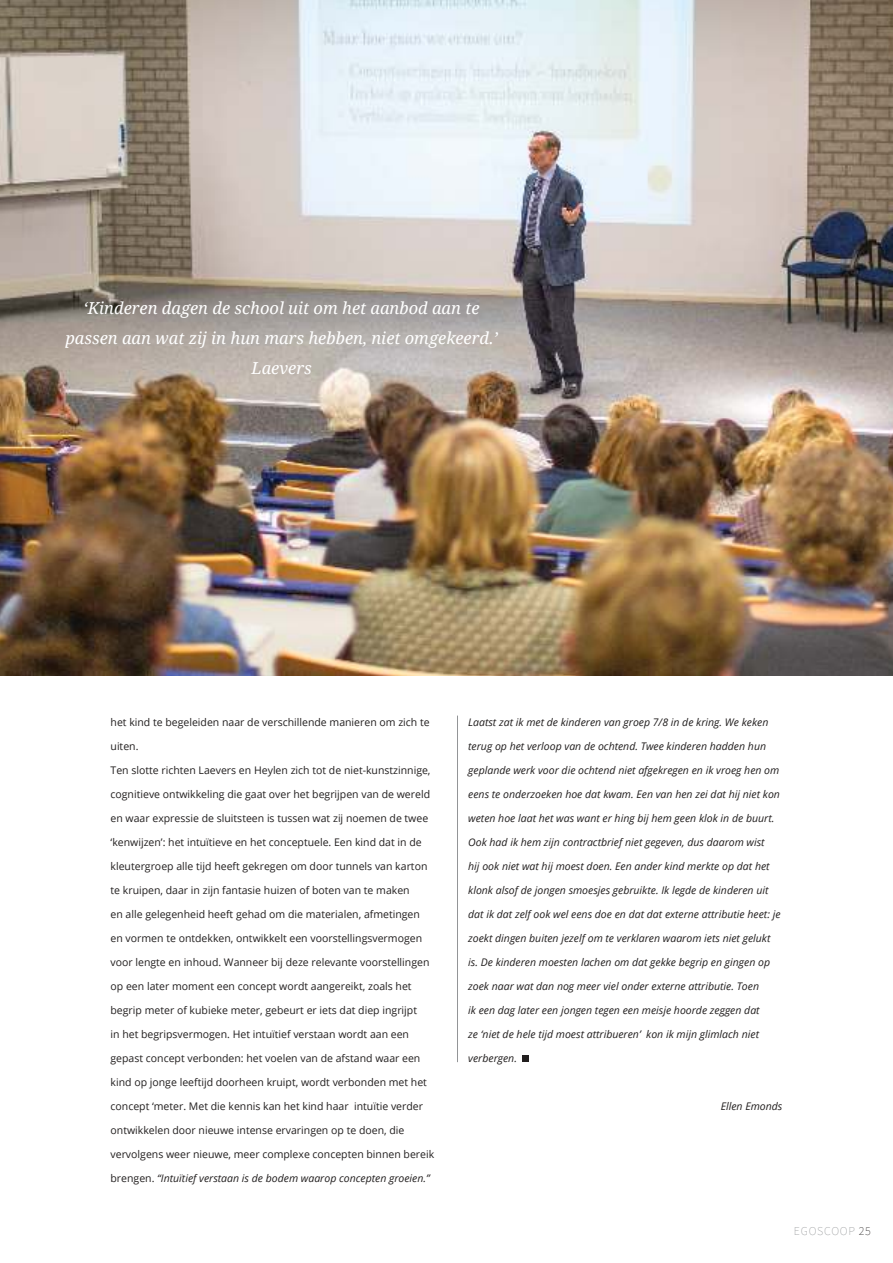
<style>
.page{position:relative;width:893px;height:1263px;background:#fff}
.page>*{position:absolute;margin:0;border:0;box-sizing:border-box;transform-origin:0 0}
.t1{font:italic 16.5px/30px "Droid Serif";color:#fff;text-align:center}
.t2{font:200 12px "Source Sans Pro";letter-spacing:.06em;color:#939597}
.t3{font:10.5px "Open Sans";color:#221f1f}
.t4{font:italic 10.5px "Open Sans";color:#221f1f}
.s1{font-style:normal}
.s2{color:#221f1f}
</style>
<div class="page">
<img style="left:0;top:0;width:893px;height:675px">
<div style="left:522px;top:1055px;width:7px;height:7px;background:#221f1f"></div>
<hr style="left:457px;top:715px;width:1px;height:347px;background:#939597">
<h1 class="t1" style="left:65px;top:294px;width:434px">‘Kinderen dagen de school uit om het aanbod aan te passen aan wat zij in hun mars hebben, niet omgekeerd.’<br>Laevers</h1>
<p class="t3" style="left:111px;top:715px;width:321px">het kind te begeleiden naar de verschillende manieren om zich te</p>
<p class="t3" style="left:111px;top:739px;width:29px">uiten.</p>
<p class="t3" style="left:111px;top:763px;width:321px">Ten slotte richten Laevers en Heylen zich tot de niet-kunstzinnige,</p>
<p class="t3" style="left:111px;top:787px;width:321px">cognitieve ontwikkeling die gaat over het begrijpen van de wereld</p>
<p class="t3" style="left:111px;top:811px;width:319px">en waar expressie de sluitsteen is tussen wat zij noemen de twee</p>
<p class="t3" style="left:111px;top:835px;width:313px">‘kenwijzen’: het intuïtieve en het conceptuele. Een kind dat in de</p>
<p class="t3" style="left:111px;top:859px;width:318px">kleutergroep alle tijd heeft gekregen om door tunnels van karton</p>
<p class="t3" style="left:111px;top:883px;width:301px">te kruipen, daar in zijn fantasie huizen of boten van te maken</p>
<p class="t3" style="left:111px;top:907px;width:311px">en alle gelegenheid heeft gehad om die materialen, afmetingen</p>
<p class="t3" style="left:111px;top:931px;width:313px">en vormen te ontdekken, ontwikkelt een voorstellingsvermogen</p>
<p class="t3" style="left:111px;top:955px;width:320px">voor lengte en inhoud. Wanneer bij deze relevante voorstellingen</p>
<p class="t3" style="left:111px;top:979px;width:303px">op een later moment een concept wordt aangereikt, zoals het</p>
<p class="t3" style="left:111px;top:1003px;width:308px">begrip meter of kubieke meter, gebeurt er iets dat diep ingrijpt</p>
<p class="t3" style="left:111px;top:1027px;width:300px">in het begripsvermogen. Het intuïtief verstaan wordt aan een</p>
<p class="t3" style="left:111px;top:1051px;width:311px">gepast concept verbonden: het voelen van de afstand waar een</p>
<p class="t3" style="left:111px;top:1075px;width:318px">kind op jonge leeftijd doorheen kruipt, wordt verbonden met het</p>
<p class="t3" style="left:111px;top:1099px;width:314px">concept ‘meter. Met die kennis kan het kind haar intuïtie verder</p>
<p class="t3" style="left:111px;top:1123px;width:295px">ontwikkelen door nieuwe intense ervaringen op te doen, die</p>
<p class="t3" style="left:111px;top:1147px;width:325px">vervolgens weer nieuwe, meer complexe concepten binnen bereik</p>
<p class="t4" style="left:111px;top:1174px;width:321px"><span class="s1">brengen.</span> “Intuïtief verstaan is de bodem waarop concepten groeien.”</p>
<p class="t4" style="left:468px;top:718px;width:302px">Laatst zat ik met de kinderen van groep 7/8 in de kring. We keken</p>
<p class="t4" style="left:468px;top:742px;width:299px">terug op het verloop van de ochtend. Twee kinderen hadden hun</p>
<p class="t4" style="left:468px;top:766px;width:313px">geplande werk voor die ochtend niet afgekregen en ik vroeg hen om</p>
<p class="t4" style="left:468px;top:790px;width:313px">eens te onderzoeken hoe dat kwam. Een van hen zei dat hij niet kon</p>
<p class="t4" style="left:468px;top:814px;width:308px">weten hoe laat het was want er hing bij hem geen klok in de buurt.</p>
<p class="t4" style="left:468px;top:838px;width:298px">Ook had ik hem zijn contractbrief niet gegeven, dus daarom wist</p>
<p class="t4" style="left:468px;top:862px;width:303px">hij ook niet wat hij moest doen. Een ander kind merkte op dat het</p>
<p class="t4" style="left:468px;top:886px;width:302px">klonk alsof de jongen smoesjes gebruikte. Ik legde de kinderen uit</p>
<p class="t4" style="left:468px;top:910px;width:314px">dat ik dat zelf ook wel eens doe en dat dat externe attributie heet: je</p>
<p class="t4" style="left:468px;top:934px;width:304px">zoekt dingen buiten jezelf om te verklaren waarom iets niet gelukt</p>
<p class="t4" style="left:468px;top:958px;width:303px">is. De kinderen moesten lachen om dat gekke begrip en gingen op</p>
<p class="t4" style="left:468px;top:982px;width:292px">zoek naar wat dan nog meer viel onder externe attributie. Toen</p>
<p class="t4" style="left:468px;top:1006px;width:293px">ik een dag later een jongen tegen een meisje hoorde zeggen dat</p>
<p class="t4" style="left:468px;top:1030px;width:292px">ze ‘niet de hele tijd moest attribueren’ kon ik mijn glimlach niet</p>
<p class="t4" style="left:468px;top:1054px;width:50px">verbergen.</p>
<p class="t4" style="left:721px;top:1102px;width:63px">Ellen Emonds</p>
<p class="t2" style="left:794px;top:1224px;width:78px">EGOSCOOP <span class="s2">25</span></p>
</div>
